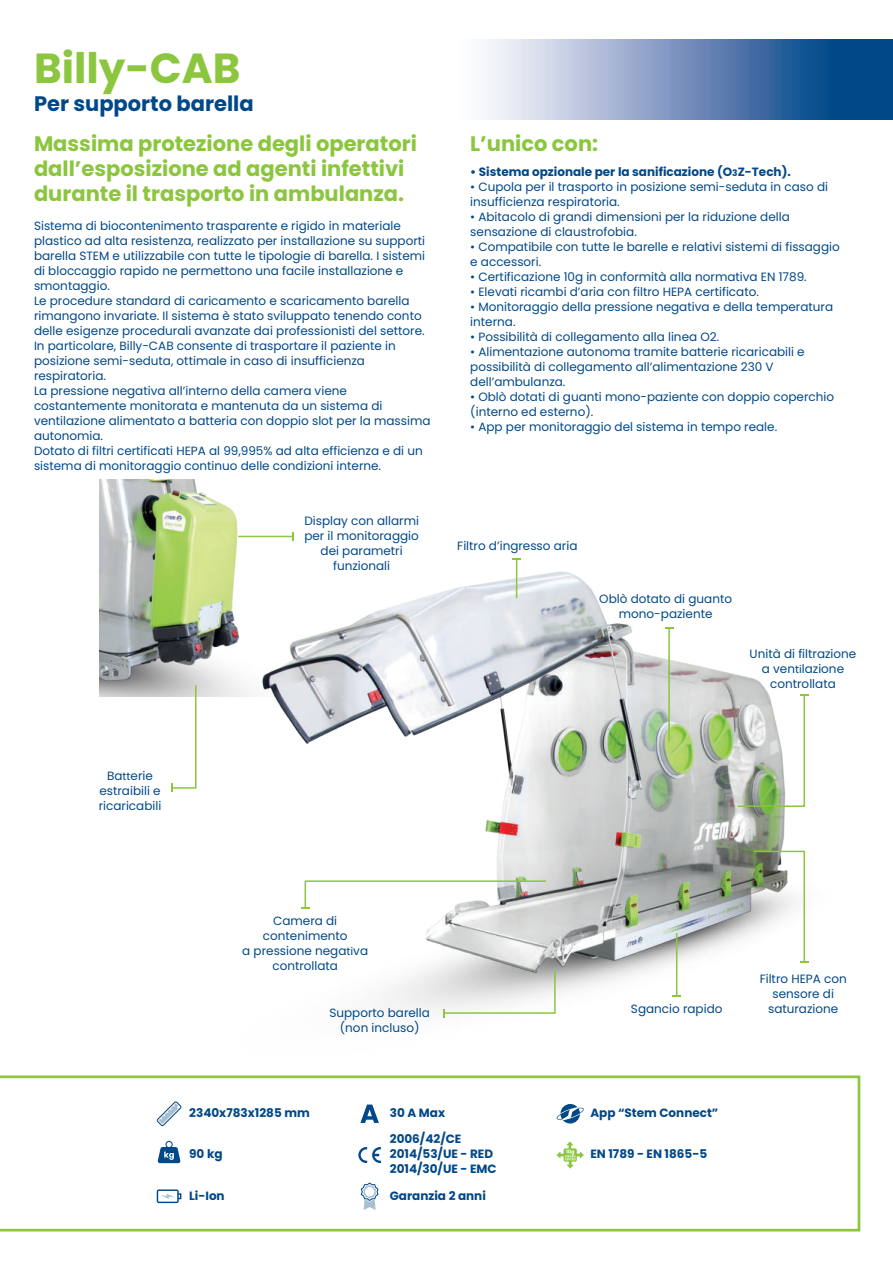
<style>
.page{position:relative;width:893px;height:1263px;background:#fff}
.page>*{position:absolute;margin:0;border:0;box-sizing:border-box;transform-origin:0 0}
.t1{font:700 42px "Poppins";color:#8bc63e}
.t2{font:700 21px/25.2px "Poppins";color:#8bc63e}
.t3{font:700 21px "Poppins";color:#004888}
.t4{font:12px/15px "Poppins";color:#004888;text-align:center}
.t5{font:700 12px/26.2px "Poppins";color:#004888}
.s1{font-weight:700}
.s2{font-weight:700;font-size:9px}
.s3{font-family:"Myriad Pro"}
</style>
<div class="page">
<svg style="left:486px;top:40px;width:407px;height:79px;background:#7091ba"></svg>
<img style="left:99px;top:479px;width:13px;height:217px">
<img style="left:112px;top:479px;width:749px;height:625px">
<svg style="left:0;top:1075px;width:860px;height:156px"></svg>
<div style="left:154px;top:1099px;width:30px;height:29px;background:#fff;border-radius:50%"></div>
<div style="left:154px;top:1140px;width:30px;height:30px;background:#fff;border-radius:50%"></div>
<svg style="left:358px;top:1147px;width:23px;height:16px"></svg>
<svg style="left:557px;top:1104px;width:27px;height:19px"></svg>
<svg style="left:157px;top:1101px;width:25px;height:25px"></svg>
<svg style="left:158px;top:1141px;width:22px;height:22px"></svg>
<svg style="left:360px;top:1104px;width:19px;height:19px"></svg>
<svg style="left:557px;top:1141px;width:27px;height:27px"></svg>
<svg style="left:361px;top:1182px;width:17px;height:28px"></svg>
<div style="left:365px;top:1187px;width:9px;height:9px;background:#fff;border-radius:50%"></div>
<div style="left:154px;top:1181px;width:30px;height:30px;background:#fff;border-radius:50%"></div>
<svg style="left:171px;top:684px;width:26px;height:108px"></svg>
<svg style="left:736px;top:694px;width:73px;height:114px"></svg>
<svg style="left:753px;top:850px;width:56px;height:114px"></svg>
<hr style="left:238px;top:536px;width:55px;height:1px;background:#8bc63e">
<hr style="left:516px;top:559px;width:1px;height:39px;background:#8bc63e">
<svg style="left:512px;top:558px;width:9px;height:2px"></svg>
<hr style="left:676px;top:933px;width:1px;height:63px;background:#8bc63e">
<hr style="left:668px;top:628px;width:2px;height:114px;background:#8bc63e">
<svg style="left:442px;top:969px;width:114px;height:48px"></svg>
<svg style="left:301px;top:880px;width:246px;height:29px"></svg>
<svg style="left:157px;top:1189px;width:24px;height:14px"></svg>
<h1 class="t1" style="left:34px;top:44px;width:208px">Billy-CAB</h1>
<h2 class="t3" style="left:34px;top:91px;width:221px">Per supporto barella</h2>
<h2 class="t2" style="left:34px;top:131px;width:384px">Massima protezione degli operatori dall’esposizione ad agenti infettivi durante il trasporto in ambulanza.</h2>
<p class="t4" style="left:34px;top:218px;width:398px;text-align:left">Sistema di biocontenimento trasparente e rigido in materiale plastico ad alta resistenza, realizzato per installazione su supporti barella STEM e utilizzabile con tutte le tipologie di barella. I sistemi di bloccaggio rapido ne permettono una facile installazione e smontaggio.<br>Le procedure standard di caricamento e scaricamento barella rimangono invariate. Il sistema è stato sviluppato tenendo conto delle esigenze procedurali avanzate dai professionisti del settore.<br>In particolare, Billy-CAB consente di trasportare il paziente in posizione semi-seduta, ottimale in caso di insufficienza respiratoria.<br>La pressione negativa all’interno della camera viene costantemente monitorata e mantenuta da un sistema di ventilazione alimentato a batteria con doppio slot per la massima autonomia.<br>Dotato di filtri certificati HEPA al 99,995% ad alta efficienza e di un sistema di monitoraggio continuo delle condizioni interne.</p>
<p class="t4" style="left:304px;top:514px;width:116px">Display con allarmi per il monitoraggio dei parametri funzionali</p>
<h2 class="t2" style="left:470px;top:131px;width:129px">L’unico con:</h2>
<p class="t4" style="left:470px;top:164px;width:371px;text-align:left"><span class="s1">ï Sistema opzionale per la sanificazione (O</span><span class="s2">3</span><span class="s1">Z-Tech).<br></span>ï Cupola per il trasporto in posizione semi-seduta in caso di insufficienza respiratoria.<br>ï Abitacolo di grandi dimensioni per la riduzione della sensazione di claustrofobia.<br>ï Compatibile con tutte le barelle e relativi sistemi di fissaggio e accessori.<br>ï Certificazione 10g in conformità alla normativa EN 1789.<br>ï Elevati ricambi d’aria con filtro HEPA certificato.<br>ï Monitoraggio della pressione negativa e della temperatura interna.<br>ï Possibilità di collegamento alla linea O2.<br>ï Alimentazione autonoma tramite batterie ricaricabili e possibilità di collegamento all’alimentazione 230 V dell’ambulanza.<br>ï Oblò dotati di guanti mono-paziente con doppio coperchio (interno ed esterno).<br>ï App per monitoraggio del sistema in tempo reale.</p>
<p class="t4" style="left:457px;top:538px;width:122px">Filtro d’ingresso aria</p>
<p class="t4" style="left:599px;top:592px;width:134px">Oblò dotato di guanto mono-paziente</p>
<p class="t4" style="left:750px;top:647px;width:108px">Unità di filtrazione a ven<span class="s3">ti</span>lazione controllata</p>
<p class="t4" style="left:99px;top:769px;width:64px">Ba<span class="s3">tt</span>erie estraibili e ricaricabili</p>
<p class="t4" style="left:242px;top:914px;width:127px">Camera di contenimento<br>a pressione nega<span class="s3">ti</span>va controllata</p>
<p class="t4" style="left:760px;top:971px;width:89px">Filtro HEPA con sensore di</p>
<p class="t4" style="left:329px;top:1005px;width:102px">Supporto barella</p>
<p class="t4" style="left:631px;top:1002px;width:93px">Sgancio rapido</p>
<p class="t4" style="left:768px;top:1001px;width:72px">saturazione</p>
<p class="t4" style="left:340px;top:1020px;width:81px">(non incluso)</p>
<p class="t5" style="left:189px;top:1100px;width:122px">2340x783x1285 mm</p>
<p class="t5" style="left:189px;top:1141px;width:35px">90 kg</p>
<p class="t5" style="left:189px;top:1182px;width:37px">Li-Ion</p>
<p class="t5" style="left:390px;top:1100px;width:73px">30 A Max<br>2006/42/CE</p>
<p class="t5" style="left:390px;top:1147px;width:108px;line-height:15px">2014/53/UE - RED<br>2014/30/UE - EMC</p>
<p class="t5" style="left:390px;top:1182px;width:98px">Garanzia 2 anni</p>
<p class="t5" style="left:590px;top:1100px;width:130px">App “Stem Connect”</p>
<p class="t5" style="left:590px;top:1141px;width:118px">EN 1789 - EN 1865-5</p>
</div>
